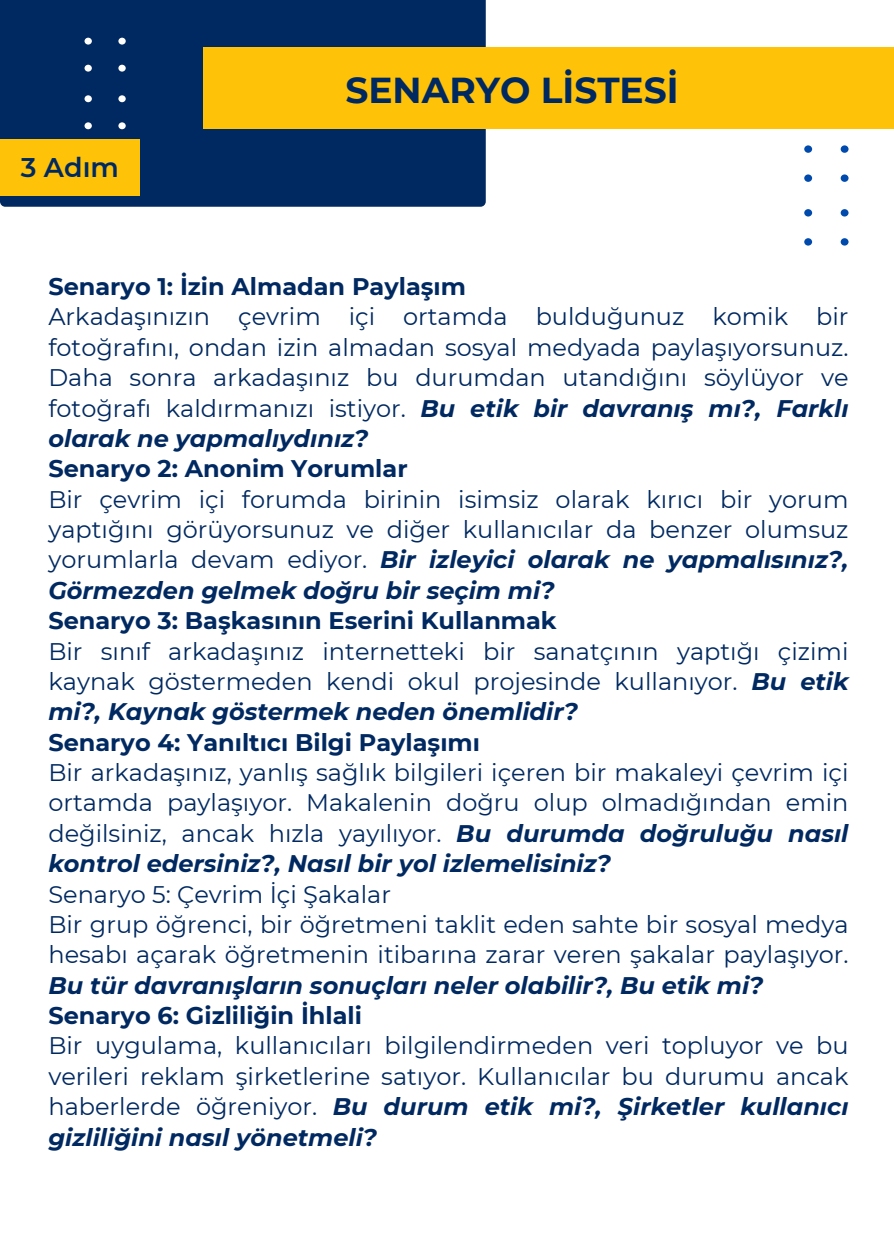
<style>
.page{position:relative;width:894px;height:1233px;background:#fff}
.page>*{position:absolute;margin:0;border:0;box-sizing:border-box;transform-origin:0 0}
.t1{font:700 36px "Montserrat";color:#002961}
.t2{font:600 27px "Montserrat";color:#002961}
.t3{font:24px/30.3px "Montserrat";color:#002961;text-align:justify}
.t4{font:700 24px "Montserrat";color:#002961}
.t5{font:italic 700 24px "Montserrat";color:#002961}
.s1{font-weight:700;font-style:italic}
</style>
<div class="page">
<div style="left:0;top:0;width:485px;height:207px;background:#002961"></div>
<svg style="left:84px;top:38px;width:42px;height:34px"></svg>
<svg style="left:84px;top:95px;width:42px;height:34px"></svg>
<svg style="left:804px;top:145px;width:44px;height:37px"></svg>
<svg style="left:804px;top:209px;width:44px;height:37px"></svg>
<div style="left:0;top:139px;width:140px;height:57px;background:#fec209"></div>
<div style="left:203px;top:47px;width:690px;height:82px;background:#fec209"></div>
<p class="t2" style="left:21px;top:151px;width:100px">3 Adım</p>
<h1 class="t1" style="left:345px;top:68px;width:334px">SENARYO LİSTESİ</h1>
<p class="t4" style="left:48px;top:272px;width:419px">Senaryo 1: İzin Almadan Paylaşım</p>
<p class="t3" style="left:48px;top:302px;width:801px">Arkadaşınızın çevrim içi ortamda bulduğunuz komik bir fotoğrafını, ondan izin almadan sosyal medyada paylaşıyorsunuz.<br>Daha sonra arkadaşınız bu durumdan utandığını söylüyor ve fotoğrafı kaldırmanızı istiyor. <span class="s1">Bu etik bir davranış mı?, Farklı olarak ne yapmalıydınız?</span></p>
<p class="t4" style="left:48px;top:454px;width:360px">Senaryo 2: Anonim Yorumlar</p>
<p class="t3" style="left:48px;top:484px;width:801px">Bir çevrim içi forumda birinin isimsiz olarak kırıcı bir yorum yaptığını görüyorsunuz ve diğer kullanıcılar da benzer olumsuz yorumlarla devam ediyor. <span class="s1">Bir izleyici olarak ne yapmalısınız?, Görmezden gelmek doğru bir seçim mi?</span></p>
<p class="t4" style="left:48px;top:606px;width:509px">Senaryo 3: Başkasının Eserini Kullanmak</p>
<p class="t3" style="left:48px;top:636px;width:801px">Bir sınıf arkadaşınız internetteki bir sanatçının yaptığı çizimi kaynak göstermeden kendi okul projesinde kullanıyor. <span class="s1">Bu etik mi?, Kaynak göstermek neden önemlidir?</span></p>
<p class="t4" style="left:48px;top:727px;width:433px">Senaryo 4: Yanıltıcı Bilgi Paylaşımı</p>
<p class="t3" style="left:48px;top:757px;width:801px">Bir arkadaşınız, yanlış sağlık bilgileri içeren bir makaleyi çevrim içi ortamda paylaşıyor. Makalenin doğru olup olmadığından emin değilsiniz, ancak hızla yayılıyor. <span class="s1">Bu durumda doğruluğu nasıl kontrol edersiniz?, Nasıl bir yol izlemelisiniz?</span></p>
<p class="t3" style="left:48px;top:879px;width:801px;text-align:left">Senaryo 5: Çevrim İçi Şakalar<br>Bir grup öğrenci, bir öğretmeni taklit eden sahte bir sosyal medya hesabı açarak öğretmenin itibarına zarar veren şakalar paylaşıyor.</p>
<p class="t5" style="left:48px;top:970px;width:716px">Bu tür davranışların sonuçları neler olabilir?, Bu etik mi?</p>
<p class="t4" style="left:48px;top:1001px;width:315px">Senaryo 6: Gizliliğin İhlali</p>
<p class="t3" style="left:48px;top:1031px;width:801px">Bir uygulama, kullanıcıları bilgilendirmeden veri topluyor ve bu verileri reklam şirketlerine satıyor. Kullanıcılar bu durumu ancak haberlerde öğreniyor. <span class="s1">Bu durum etik mi?, Şirketler kullanıcı gizliliğini nasıl yönetmeli?</span></p>
</div>
